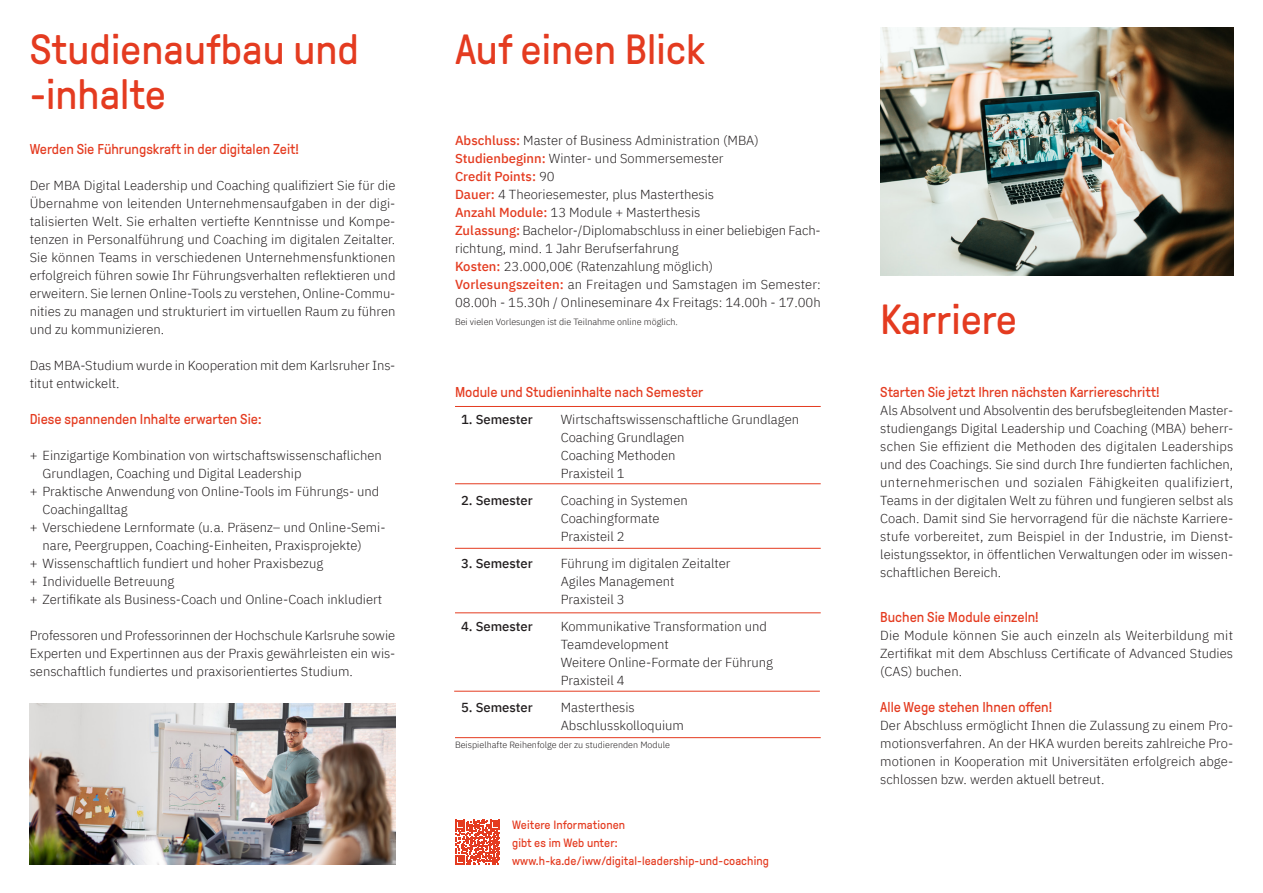
<style>
.page{position:relative;width:1263px;height:893px;background:#fff}
.page>*{position:absolute;margin:0;border:0;box-sizing:border-box;transform-origin:0 0}
.t1{font:42px/45px "GT Pressura LG";color:#e43b20}
.t2{font:14.25px "GT Pressura LG";color:#e43b20}
.t3{font:300 13.05px/18px "IBM Plex Sans";color:#231f20}
.t4{font:500 13.05px "IBM Plex Sans";color:#231f20}
.t5{font:12px/18px "GT Pressura LG";letter-spacing:.01em;color:#e43b20}
.t6{font:300 9px "IBM Plex Sans";color:#231f20}
.s1{font-weight:500;color:#e43b20}
</style>
<div class="page">
<img style="left:880px;top:28px;width:353px;height:247px">
<img style="left:30px;top:703px;width:365px;height:162px">
<hr style="left:455px;top:406px;width:366px;height:1px;background:#e43b20">
<hr style="left:455px;top:483px;width:366px;height:1px;background:#e43b20">
<hr style="left:455px;top:612px;width:366px;height:1px;background:#e43b20">
<hr style="left:454px;top:691px;width:366px;height:1px;background:#e43b20">
<hr style="left:455px;top:737px;width:366px;height:1px;background:#e43b20">
<hr style="left:455px;top:548px;width:366px;height:1px;background:#e43b20">
<svg style="left:455px;top:820px;width:45px;height:44px"></svg>
<h1 class="t1" style="left:30px;top:27px;width:331px">Studienaufbau und -inhalte</h1>
<h1 class="t1" style="left:455px;top:27px;width:252px">Auf einen Blick</h1>
<p class="t2" style="left:30px;top:141px;width:271px">Werden Sie Führungskraft in der digitalen Zeit!</p>
<p class="t3" style="left:30px;top:175px;width:367px;text-align:justify">Der MBA Digital Leadership und Coaching qualifiziert Sie für die Übernahme von leitenden Unternehmensaufgaben in der digi&shy;talisierten Welt. Sie erhalten vertiefte Kenntnisse und Kompe&shy;tenzen in Personalführung und Coaching im digitalen Zeitalter.<br>Sie können Teams in verschiedenen Unternehmensfunktionen erfolgreich führen sowie Ihr Führungsverhalten reflektieren und erweitern. Sie lernen Online-Tools zu verstehen, Online-Commu&shy;nities zu managen und strukturiert im virtuellen Raum zu führen und zu kommunizieren.</p>
<p class="t3" style="left:30px;top:355px;width:367px">Das MBA-Studium wurde in Kooperation mit dem Karlsruher Ins&shy;titut entwickelt.</p>
<p class="t2" style="left:30px;top:411px;width:233px">Diese spannenden Inhalte erwarten Sie:</p>
<p class="t3" style="left:30px;top:445px;width:354px">+ Einzigartige Kombination von wirtschaftswissenschaflichen</p>
<p class="t3" style="left:43px;top:463px;width:260px">Grundlagen, Coaching und Digital Leadership</p>
<p class="t3" style="left:30px;top:481px;width:351px">+ Praktische Anwendung von Online-Tools im Führungs- und</p>
<p class="t3" style="left:43px;top:499px;width:87px">Coachingalltag</p>
<p class="t3" style="left:30px;top:517px;width:357px">+ Verschiedene Lernformate (u.a. Präsenz– und Online-Semi-</p>
<p class="t3" style="left:43px;top:535px;width:321px">nare, Peergruppen, Coaching-Einheiten, Praxisprojekte)</p>
<p class="t3" style="left:30px;top:553px;width:295px">+ Wissenschaftlich fundiert und hoher Praxisbezug</p>
<p class="t3" style="left:30px;top:571px;width:146px">+ Individuelle Betreuung</p>
<p class="t3" style="left:30px;top:589px;width:354px">+ Zertifikate als Business-Coach und Online-Coach inkludiert</p>
<p class="t3" style="left:30px;top:625px;width:367px;text-align:justify">Professoren und Professorinnen der Hochschule Karlsruhe sowie Experten und Expertinnen aus der Praxis gewährleisten ein wis&shy;senschaftlich fundiertes und praxisorientiertes Studium.</p>
<p class="t3" style="left:455px;top:130px;width:367px"><span class="s1">Abschluss:</span> Master of Business Administration (MBA)<br><span class="s1">Studienbeginn:</span> Winter- und Sommersemester<br><span class="s1">Credit Points:</span> 90<br><span class="s1">Dauer:</span> 4 Theoriesemester, plus Masterthesis<br><span class="s1">Anzahl Module:</span> 13 Module + Masterthesis<br><span class="s1">Zulassung:</span> Bachelor-/Diplomabschluss in einer beliebigen Fach&shy;richtung, mind. 1 Jahr Berufserfahrung<br><span class="s1">Kosten:</span> 23.000,00€ (Ratenzahlung möglich)<br><span class="s1">Vorlesungszeiten:</span> an Freitagen und Samstagen im Semester:<br>08.00h - 15.30h / Onlineseminare 4x Freitags: 14.00h - 17.00h</p>
<p class="t6" style="left:455px;top:315px;width:224px">Bei vielen Vorlesungen ist die Teilnahme online möglich.</p>
<h1 class="t1" style="left:880px;top:297px;width:138px">Karriere</h1>
<p class="t2" style="left:455px;top:384px;width:250px">Module und Studieninhalte nach Semester</p>
<p class="t4" style="left:461px;top:409px;width:73px">1. Semester</p>
<p class="t3" style="left:561px;top:409px;width:240px">Wirtschaftswissenschaftliche Grundlagen<br>Coaching Grundlagen<br>Coaching Methoden<br>Praxisteil 1</p>
<p class="t4" style="left:461px;top:490px;width:73px">2. Semester</p>
<p class="t3" style="left:561px;top:490px;width:129px">Coaching in Systemen<br>Coachingformate<br>Praxisteil 2</p>
<p class="t4" style="left:461px;top:553px;width:73px">3. Semester</p>
<p class="t3" style="left:561px;top:553px;width:171px">Führung im digitalen Zeitalter<br>Agiles Management<br>Praxisteil 3</p>
<p class="t4" style="left:461px;top:616px;width:73px">4. Semester</p>
<p class="t3" style="left:561px;top:616px;width:214px">Kommunikative Transformation und<br>Teamdevelopment<br>Weitere Online-Formate der Führung<br>Praxisteil 4</p>
<p class="t4" style="left:461px;top:697px;width:73px">5. Semester</p>
<p class="t3" style="left:561px;top:697px;width:125px">Masterthesis<br>Abschlusskolloquium</p>
<p class="t2" style="left:880px;top:699px;width:173px">Alle Wege stehen Ihnen offen!</p>
<p class="t2" style="left:880px;top:384px;width:281px">Starten Sie jetzt Ihren nächsten Karriereschritt!</p>
<p class="t3" style="left:880px;top:400px;width:355px;text-align:justify">Als Absolvent und Absolventin des berufsbegleitenden Master&shy;studiengangs Digital Leadership und Coaching (MBA) beherr&shy;schen Sie effizient die Methoden des digitalen Leaderships und des Coachings. Sie sind durch Ihre fundierten fachlichen, unternehmerischen und sozialen Fähigkeiten qualifiziert, Teams in der digitalen Welt zu führen und fungieren selbst als Coach. Damit sind Sie hervorragend für die nächste Karriere&shy;stufe vorbereitet, zum Beispiel in der Industrie, im Dienst&shy;leistungssektor, in öffentlichen Verwaltungen oder im wissen&shy;schaftlichen Bereich.</p>
<p class="t2" style="left:880px;top:609px;width:160px">Buchen Sie Module einzeln!</p>
<p class="t3" style="left:880px;top:625px;width:354px;text-align:justify">Die Module können Sie auch einzeln als Weiterbildung mit Zertifikat mit dem Abschluss Certificate of Advanced Studies (CAS) buchen.</p>
<p class="t3" style="left:880px;top:715px;width:354px;text-align:justify">Der Abschluss ermöglicht Ihnen die Zulassung zu einem Pro&shy;motionsverfahren. An der HKA wurden bereits zahlreiche Pro&shy;motionen in Kooperation mit Universitäten erfolgreich abge&shy;schlossen bzw. werden aktuell betreut.</p>
<p class="t6" style="left:455px;top:738px;width:217px">Beispielhafte Reihenfolge der zu studierenden Module</p>
<p class="t5" style="left:512px;top:816px;width:258px">Weitere Informationen<br>gibt es im Web unter: www.h-ka.de/iww/digital-leadership-und-coaching</p>
</div>
